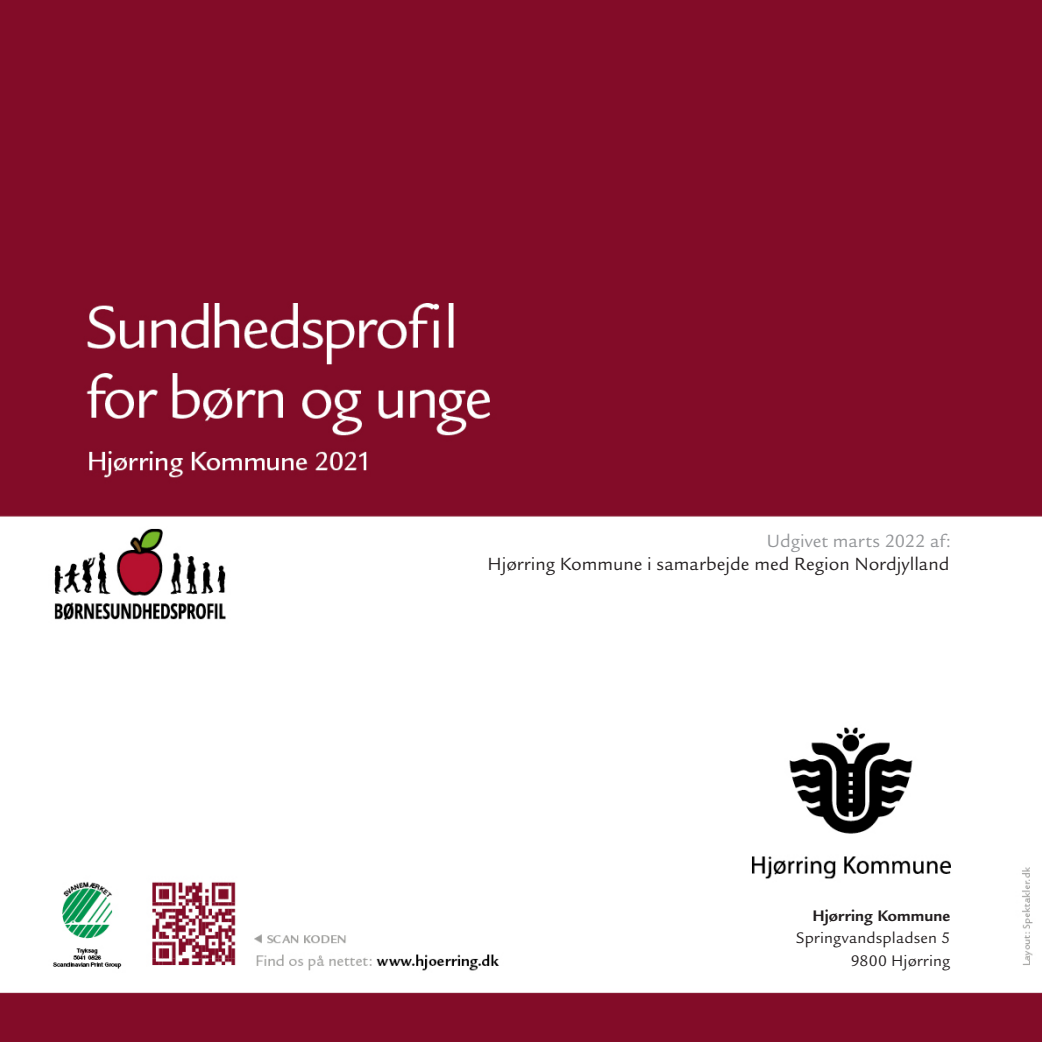
<style>
.page{position:relative;width:1042px;height:1042px;background:#fff}
.page>*{position:absolute;margin:0;border:0;box-sizing:border-box;transform-origin:0 0}
.t1{font:19.25px "Legacy Sans Std";color:#231f20}
.t2{font:19.25px "Legacy Sans Std";color:#939598}
.t3{font:16.62px/22.8px "Legacy Sans";letter-spacing:.01em;color:#231f20;text-align:right}
.s1{font-weight:700}
</style>
<div class="page">
<img style="left:0;top:0;width:1042px;height:1042px">
<p class="t2" style="left:767px;top:530px;width:186px">Udgivet marts 2022 af:</p>
<p class="t1" style="left:487px;top:553px;width:464px">Hjørring Kommune i samarbejde med Region Nordjylland</p>
<p class="t3" style="left:796px;top:904px;width:155px"><span class="s1">Hjørring Kommune<br></span>Springvandspladsen 5<br>9800 Hjørring</p>
</div>
